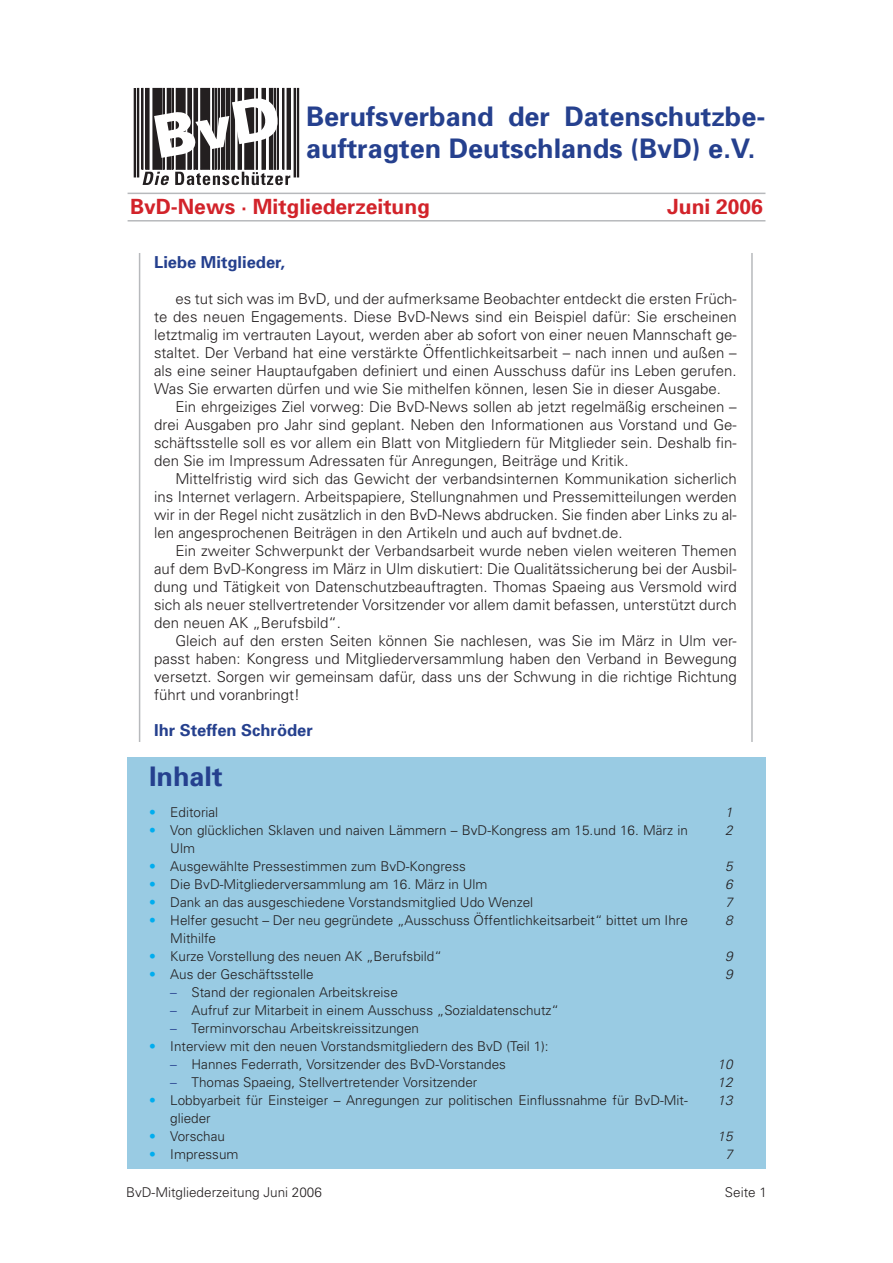
<style>
.page{position:relative;width:893px;height:1263px;background:#fff}
.page>*{position:absolute;margin:0;border:0;box-sizing:border-box;transform-origin:0 0}
.t1{font:700 27px/32.4px "Univers";color:#25408e}
.t2{font:700 21px "Univers";color:#d2232a}
.t3{font:700 16.5px "Univers";color:#25408e}
.t4{font:300 15px/18px "Univers";color:#231f20;text-align:justify}
.t5{font:300 13.5px "Univers";color:#231f20}
.t6{font:italic 300 13.5px/18px "Univers";color:#231f20}
.t7{font:300 13.5px/18px "Univers";color:#00adef}
.t8{font:300 13.5px/18px "Univers";color:#25408e;text-align:justify}
</style>
<div class="page">
<div style="left:128px;top:757px;width:638px;height:412px;background:#99cbe3"></div>
<div style="left:231px;top:88px;width:4px;height:81px;border:1px solid #231f20"></div>
<div style="left:218px;top:88px;width:1px;height:81px;border:1px solid #231f20"></div>
<div style="left:172px;top:88px;width:1px;height:81px;border:1px solid #231f20"></div>
<div style="left:134px;top:88px;width:2px;height:89px;border:1px solid #231f20"></div>
<div style="left:137px;top:88px;width:2px;height:89px;border:1px solid #231f20"></div>
<div style="left:196px;top:88px;width:2px;height:81px;border:1px solid #231f20"></div>
<div style="left:226px;top:88px;width:4px;height:81px;border:1px solid #231f20"></div>
<div style="left:176px;top:88px;width:9px;height:81px;background:#231f20"></div>
<div style="left:188px;top:88px;width:3px;height:81px;border:1px solid #231f20"></div>
<svg style="left:143px;top:172px;width:26px;height:13px"></svg>
<svg style="left:175px;top:172px;width:115px;height:13px"></svg>
<div style="left:215px;top:88px;width:1px;height:81px;border:1px solid #231f20"></div>
<div style="left:256px;top:88px;width:2px;height:81px;border:1px solid #231f20"></div>
<div style="left:163px;top:88px;width:1px;height:81px;border:1px solid #231f20"></div>
<div style="left:274px;top:88px;width:2px;height:81px;border:1px solid #231f20"></div>
<div style="left:277px;top:88px;width:2px;height:81px;border:1px solid #231f20"></div>
<div style="left:283px;top:88px;width:1px;height:81px;border:1px solid #231f20"></div>
<div style="left:167px;top:88px;width:4px;height:81px;border:1px solid #231f20"></div>
<div style="left:287px;top:88px;width:4px;height:81px;border:1px solid #231f20"></div>
<div style="left:238px;top:88px;width:4px;height:81px;border:1px solid #231f20"></div>
<div style="left:262px;top:88px;width:3px;height:81px;border:1px solid #231f20"></div>
<div style="left:221px;top:88px;width:4px;height:81px;border:1px solid #231f20"></div>
<div style="left:146px;top:88px;width:3px;height:81px;border:1px solid #231f20"></div>
<div style="left:201px;top:88px;width:9px;height:81px;background:#231f20"></div>
<div style="left:245px;top:88px;width:9px;height:81px;background:#231f20"></div>
<div style="left:153px;top:88px;width:9px;height:81px;background:#231f20"></div>
<div style="left:194px;top:88px;width:1px;height:81px;border:1px solid #231f20"></div>
<div style="left:269px;top:88px;width:4px;height:81px;border:1px solid #231f20"></div>
<div style="left:212px;top:88px;width:2px;height:81px;border:1px solid #231f20"></div>
<svg style="left:154px;top:97px;width:125px;height:61px"></svg>
<div style="left:142px;top:88px;width:1px;height:81px;border:1px solid #231f20"></div>
<div style="left:294px;top:88px;width:2px;height:89px;border:1px solid #231f20"></div>
<div style="left:297px;top:88px;width:2px;height:89px;border:1px solid #231f20"></div>
<hr style="left:128px;top:193px;width:637px;height:1px;background:#b7b9bc">
<hr style="left:128px;top:220px;width:637px;height:2px;background:#b7b9bc">
<hr style="left:139px;top:253px;width:1px;height:489px;background:#b7b9bc">
<hr style="left:751px;top:253px;width:2px;height:489px;background:#b7b9bc">
<h1 class="t1" style="left:306px;top:99px;width:461px">Berufsverband der Datenschutzbe&shy;auftragten Deutschlands (BvD) e.V.</h1>
<h2 class="t2" style="left:130px;top:193px;width:301px">BvD-News · Mitgliederzeitung</h2>
<h2 class="t2" style="left:667px;top:193px;width:97px">Juni 2006</h2>
<p class="t3" style="left:154px;top:251px;width:132px">Liebe Mitglieder,</p>
<p class="t4" style="left:154px;top:289px;width:584px;text-indent:21px">es tut sich was im BvD, und der aufmerksame Beobachter entdeckt die ersten Früch&shy;te des neuen Engagements. Diese BvD-News sind ein Beispiel dafür: Sie erscheinen letztmalig im vertrauten Layout, werden aber ab sofort von einer neuen Mannschaft ge&shy;staltet. Der Verband hat eine verstärkte Öffentlichkeitsarbeit – nach innen und außen – als eine seiner Hauptaufgaben definiert und einen Ausschuss dafür ins Leben gerufen.<br>Was Sie erwarten dürfen und wie Sie mithelfen können, lesen Sie in dieser Ausgabe.</p>
<p class="t4" style="left:154px;top:397px;width:584px;text-indent:21px">Ein ehrgeiziges Ziel vorweg: Die BvD-News sollen ab jetzt regelmäßig erscheinen – drei Ausgaben pro Jahr sind geplant. Neben den Informationen aus Vorstand und Ge&shy;schäftsstelle soll es vor allem ein Blatt von Mitgliedern für Mitglieder sein. Deshalb fin&shy;den Sie im Impressum Adressaten für Anregungen, Beiträge und Kritik.</p>
<p class="t4" style="left:154px;top:469px;width:584px;text-indent:21px">Mittelfristig wird sich das Gewicht der verbandsinternen Kommunikation sicherlich ins Internet verlagern. Arbeitspapiere, Stellungnahmen und Pressemitteilungen werden wir in der Regel nicht zusätzlich in den BvD-News abdrucken. Sie finden aber Links zu al&shy;len angesprochenen Beiträgen in den Artikeln und auch auf bvdnet.de.</p>
<p class="t4" style="left:154px;top:541px;width:584px;text-indent:21px">Ein zweiter Schwerpunkt der Verbandsarbeit wurde neben vielen weiteren Themen auf dem BvD-Kongress im März in Ulm diskutiert: Die Qualitätssicherung bei der Ausbil&shy;dung und Tätigkeit von Datenschutzbeauftragten. Thomas Spaeing aus Versmold wird sich als neuer stellvertretender Vorsitzender vor allem damit befassen, unterstützt durch den neuen AK „Berufsbild“.</p>
<p class="t4" style="left:154px;top:631px;width:584px;text-indent:21px">Gleich auf den ersten Seiten können Sie nachlesen, was Sie im März in Ulm ver&shy;passt haben: Kongress und Mitgliederversammlung haben den Verband in Bewegung versetzt. Sorgen wir gemeinsam dafür, dass uns der Schwung in die richtige Richtung führt und voranbringt!</p>
<p class="t3" style="left:154px;top:719px;width:160px">Ihr Steffen Schröder</p>
<h1 class="t1" style="left:149px;top:760px;width:75px">Inhalt</h1>
<p class="t5" style="left:170px;top:804px;width:49px">Editorial</p>
<p class="t5" style="left:170px;top:822px;width:519px">Von glücklichen Sklaven und naiven Lämmern – BvD-Kongress am 15.und 16. März in</p>
<p class="t5" style="left:170px;top:840px;width:26px">Ulm</p>
<p class="t5" style="left:170px;top:858px;width:297px">Ausgewählte Pressestimmen zum BvD-Kongress</p>
<p class="t5" style="left:170px;top:876px;width:319px">Die BvD-Mitgliederversammlung am 16. März in Ulm</p>
<p class="t5" style="left:170px;top:894px;width:364px">Dank an das ausgeschiedene Vorstandsmitglied Udo Wenzel</p>
<p class="t5" style="left:170px;top:912px;width:519px">Helfer gesucht – Der neu gegründete „Ausschuss Öffentlichkeitsarbeit“ bittet um Ihre</p>
<p class="t5" style="left:170px;top:930px;width:47px">Mithilfe</p>
<p class="t5" style="left:170px;top:948px;width:273px">Kurze Vorstellung des neuen AK „Berufsbild“</p>
<p class="t5" style="left:170px;top:966px;width:145px">Aus der Geschäftsstelle</p>
<p class="t5" style="left:191px;top:984px;width:208px">Stand der regionalen Arbeitskreise</p>
<p class="t5" style="left:191px;top:1002px;width:369px">Aufruf zur Mitarbeit in einem Ausschuss „Sozialdatenschutz“</p>
<p class="t5" style="left:191px;top:1020px;width:229px">Terminvorschau Arbeitskreissitzungen</p>
<p class="t5" style="left:170px;top:1038px;width:380px">Interview mit den neuen Vorstandsmitgliedern des BvD (Teil 1):</p>
<p class="t5" style="left:191px;top:1056px;width:316px">Hannes Federrath, Vorsitzender des BvD-Vorstandes</p>
<p class="t5" style="left:191px;top:1074px;width:287px">Thomas Spaeing, Stellvertretender Vorsitzender</p>
<p class="t5" style="left:170px;top:1092px;width:519px">Lobbyarbeit für Einsteiger – Anregungen zur politischen Einflussnahme für BvD-Mit-</p>
<p class="t5" style="left:170px;top:1110px;width:42px">glieder</p>
<p class="t5" style="left:170px;top:1128px;width:56px">Vorschau</p>
<p class="t5" style="left:170px;top:1146px;width:70px">Impressum</p>
<p class="t7" style="left:149px;top:803px;width:8px">• •</p>
<p class="t7" style="left:149px;top:857px;width:8px;text-align:justify">• • • •</p>
<p class="t7" style="left:149px;top:947px;width:8px">• •</p>
<p class="t8" style="left:170px;top:983px;width:8px">– – –</p>
<p class="t7" style="left:149px;top:1037px;width:8px">•</p>
<p class="t8" style="left:170px;top:1055px;width:8px">– –</p>
<p class="t7" style="left:149px;top:1091px;width:8px">•</p>
<p class="t7" style="left:149px;top:1127px;width:8px">• •</p>
<p class="t6" style="left:725px;top:803px;width:9px">1<br>2</p>
<p class="t6" style="left:725px;top:857px;width:9px;text-align:justify">5<br>6<br>7<br>8</p>
<p class="t6" style="left:725px;top:947px;width:9px">9<br>9</p>
<p class="t6" style="left:717px;top:1055px;width:17px;text-align:justify">10<br>12<br>13</p>
<p class="t6" style="left:717px;top:1127px;width:17px;text-align:center">15<br>7</p>
<p class="t5" style="left:126px;top:1184px;width:197px">BvD-Mitgliederzeitung Juni 2006</p>
<p class="t5" style="left:725px;top:1184px;width:44px">Seite 1</p>
</div>
